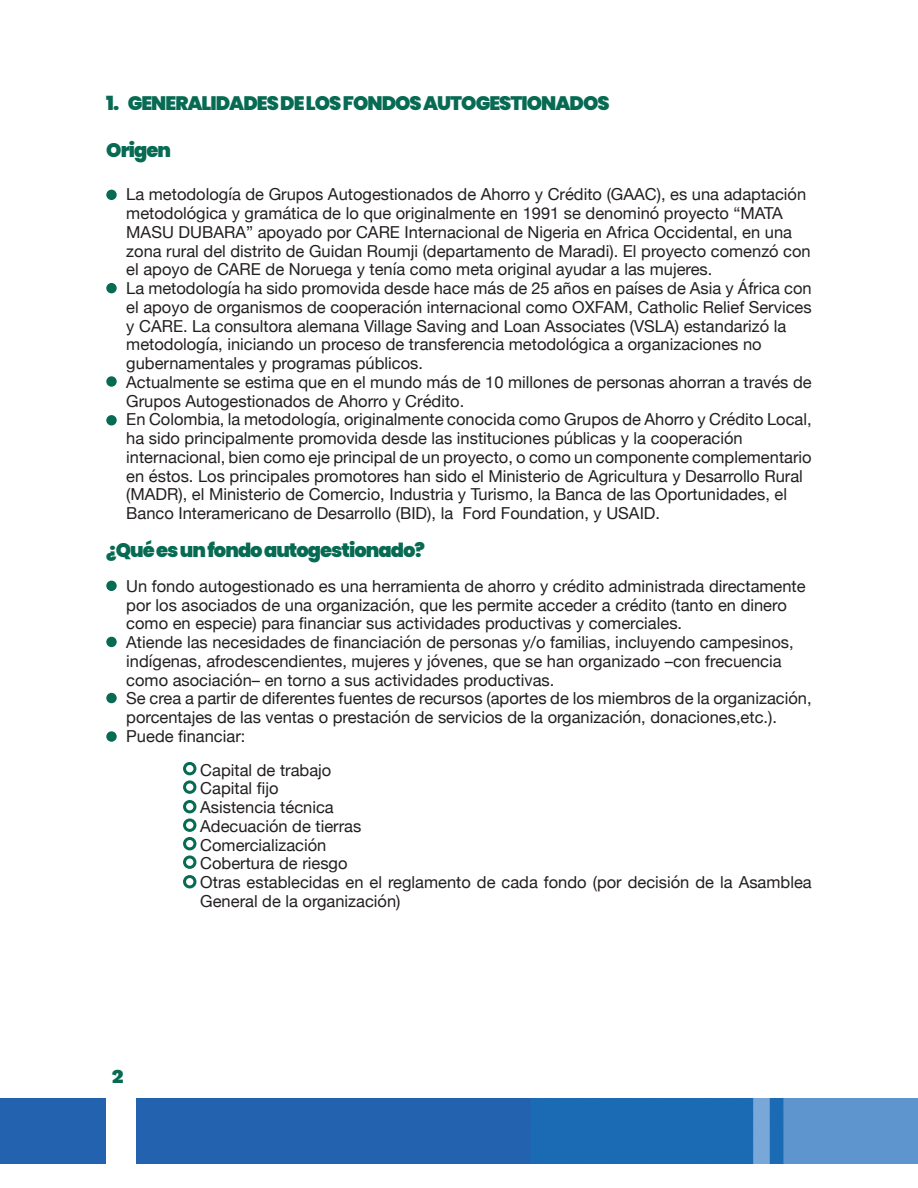
<style>
.page{position:relative;width:918px;height:1188px;background:#fff}
.page>*{position:absolute;margin:0;border:0;box-sizing:border-box;transform-origin:0 0}
.t1{font:900 19.5px "Poppins";letter-spacing:-.05em;color:#076a53}
.t2{font:900 19.5px "Work Sans";color:#076a53}
.t3{font:16.5px/18.8px "Helvetica Neue";color:#231f20}
</style>
<div class="page">
<img style="left:0;top:1099px;width:918px;height:65px">
<div style="left:106px;top:1097px;width:30px;height:91px;background:#fff"></div>
<div style="left:106px;top:190px;width:11px;height:10px;background:#076a53;border-radius:50%"></div>
<div style="left:106px;top:283px;width:11px;height:10px;background:#076a53;border-radius:50%"></div>
<div style="left:106px;top:376px;width:11px;height:11px;background:#076a53;border-radius:50%"></div>
<div style="left:106px;top:415px;width:11px;height:11px;background:#076a53;border-radius:50%"></div>
<div style="left:106px;top:581px;width:11px;height:10px;background:#076a53;border-radius:50%"></div>
<div style="left:106px;top:637px;width:11px;height:10px;background:#076a53;border-radius:50%"></div>
<div style="left:106px;top:693px;width:11px;height:10px;background:#076a53;border-radius:50%"></div>
<div style="left:106px;top:731px;width:11px;height:11px;background:#076a53;border-radius:50%"></div>
<div style="left:183px;top:762px;width:13px;height:13px;border:3px solid #076a53;border-radius:50%"></div>
<div style="left:183px;top:837px;width:13px;height:13px;border:3px solid #076a53;border-radius:50%"></div>
<div style="left:183px;top:800px;width:13px;height:13px;border:3px solid #076a53;border-radius:50%"></div>
<div style="left:183px;top:875px;width:13px;height:13px;border:3px solid #076a53;border-radius:50%"></div>
<div style="left:183px;top:780px;width:13px;height:14px;border:3px solid #076a53;border-radius:50%"></div>
<div style="left:183px;top:855px;width:13px;height:14px;border:3px solid #076a53;border-radius:50%"></div>
<div style="left:183px;top:818px;width:13px;height:14px;border:3px solid #076a53;border-radius:50%"></div>
<p class="t1" style="left:106px;top:92px;width:505px">1. GENERALIDADES DE LOS FONDOS AUTOGESTIONADOS</p>
<p class="t1" style="left:106px;top:138px;width:66px">Origen</p>
<p class="t3" style="left:126px;top:186px;width:681px">La metodología de Grupos Autogestionados de Ahorro y Crédito (GAAC), es una adaptación</p>
<p class="t3" style="left:126px;top:205px;width:658px">metodológica y gramática de lo que originalmente en 1991 se denominó proyecto “MATA</p>
<p class="t3" style="left:126px;top:223px;width:667px">MASU DUBARA” apoyado por CARE Internacional de Nigeria en Africa Occidental, en una</p>
<p class="t3" style="left:126px;top:242px;width:686px">zona rural del distrito de Guidan Roumji (departamento de Maradi). El proyecto comenzó con</p>
<p class="t3" style="left:126px;top:261px;width:588px">el apoyo de CARE de Noruega y tenía como meta original ayudar a las mujeres.</p>
<p class="t3" style="left:126px;top:280px;width:687px">La metodología ha sido promovida desde hace más de 25 años en países de Asia y África con</p>
<p class="t3" style="left:126px;top:298px;width:687px">el apoyo de organismos de cooperación internacional como OXFAM, Catholic Relief Services</p>
<p class="t3" style="left:126px;top:317px;width:662px">y CARE. La consultora alemana Village Saving and Loan Associates (VSLA) estandarizó la</p>
<p class="t3" style="left:126px;top:336px;width:637px">metodología, iniciando un proceso de transferencia metodológica a organizaciones no</p>
<p class="t3" style="left:126px;top:355px;width:298px">gubernamentales y programas públicos.</p>
<p class="t3" style="left:126px;top:373px;width:687px">Actualmente se estima que en el mundo más de 10 millones de personas ahorran a través de</p>
<p class="t3" style="left:126px;top:392px;width:339px">Grupos Autogestionados de Ahorro y Crédito.</p>
<p class="t3" style="left:126px;top:411px;width:687px">En Colombia, la metodología, originalmente conocida como Grupos de Ahorro y Crédito Local,</p>
<p class="t3" style="left:126px;top:430px;width:618px">ha sido principalmente promovida desde las instituciones públicas y la cooperación</p>
<p class="t3" style="left:126px;top:448px;width:687px">internacional, bien como eje principal de un proyecto, o como un componente complementario</p>
<p class="t3" style="left:126px;top:467px;width:678px">en éstos. Los principales promotores han sido el Ministerio de Agricultura y Desarrollo Rural</p>
<p class="t3" style="left:126px;top:486px;width:662px">(MADR), el Ministerio de Comercio, Industria y Turismo, la Banca de las Oportunidades, el</p>
<p class="t3" style="left:126px;top:505px;width:535px">Banco Interamericano de Desarrollo (BID), la Ford Foundation, y USAID.</p>
<p class="t1" style="left:106px;top:539px;width:320px">¿Qué es un fondo autogestionado?</p>
<p class="t3" style="left:126px;top:578px;width:681px">Un fondo autogestionado es una herramienta de ahorro y crédito administrada directamente</p>
<p class="t3" style="left:126px;top:596px;width:662px">por los asociados de una organización, que les permite acceder a crédito (tanto en dinero</p>
<p class="t3" style="left:126px;top:615px;width:557px">como en especie) para financiar sus actividades productivas y comerciales.</p>
<p class="t3" style="left:126px;top:634px;width:669px">Atiende las necesidades de financiación de personas y/o familias, incluyendo campesinos,</p>
<p class="t3" style="left:126px;top:653px;width:657px">indígenas, afrodescendientes, mujeres y jóvenes, que se han organizado –con frecuencia</p>
<p class="t3" style="left:126px;top:671px;width:430px">como asociación– en torno a sus actividades productivas.</p>
<p class="t3" style="left:126px;top:690px;width:687px">Se crea a partir de diferentes fuentes de recursos (aportes de los miembros de la organización,</p>
<p class="t3" style="left:126px;top:709px;width:652px">porcentajes de las ventas o prestación de servicios de la organización, donaciones,etc.).</p>
<p class="t3" style="left:126px;top:728px;width:121px">Puede financiar:</p>
<p class="t3" style="left:200px;top:761px;width:133px">Capital de trabajo</p>
<p class="t3" style="left:200px;top:780px;width:80px">Capital fijo</p>
<p class="t3" style="left:200px;top:799px;width:135px">Asistencia técnica</p>
<p class="t3" style="left:200px;top:818px;width:163px">Adecuación de tierras</p>
<p class="t3" style="left:200px;top:836px;width:128px">Comercialización</p>
<p class="t3" style="left:200px;top:855px;width:149px">Cobertura de riesgo</p>
<p class="t3" style="left:200px;top:874px;width:613px">Otras establecidas en el reglamento de cada fondo (por decisión de la Asamblea<br>General de la organización)</p>
<p class="t2" style="left:112px;top:1061px;width:13px">2</p>
</div>
